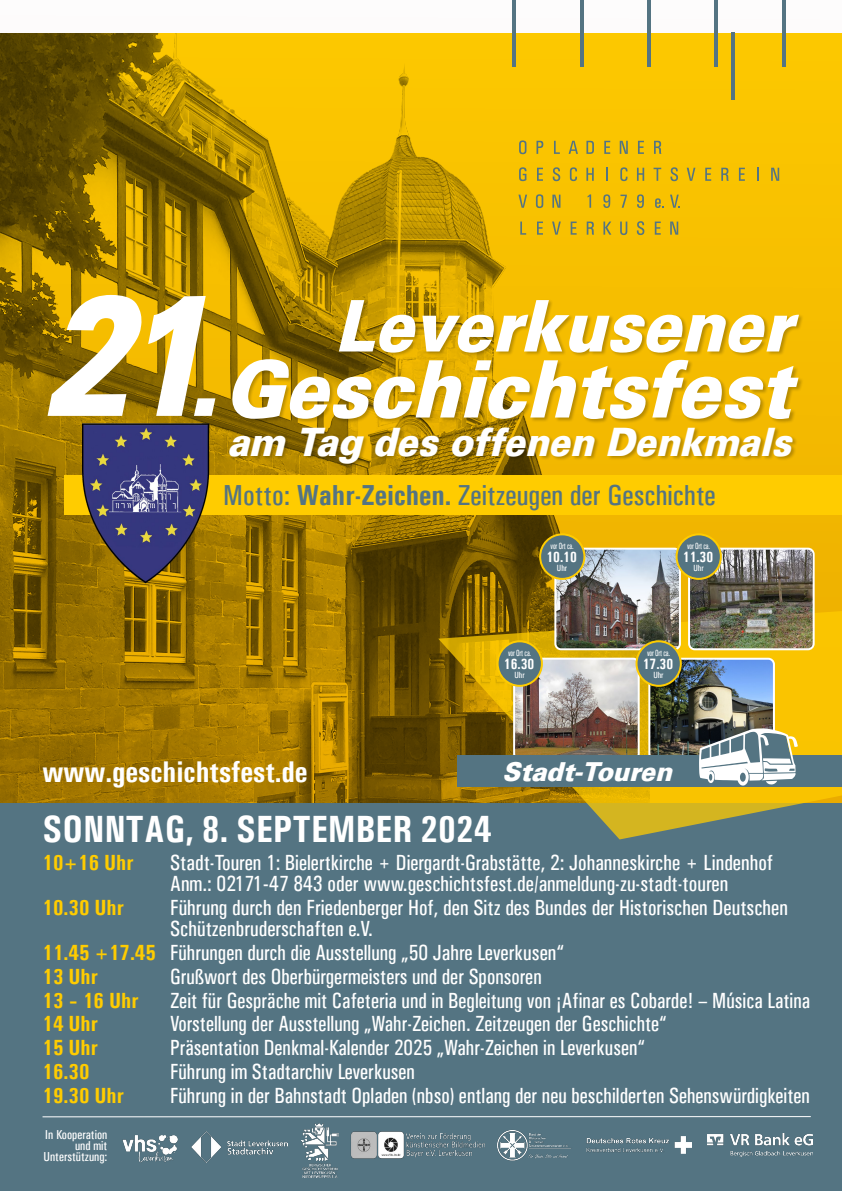
<style>
.page{position:relative;width:842px;height:1191px;background:#fff}
.page>*{position:absolute;margin:0;border:0;box-sizing:border-box;transform-origin:0 0}
.t1{font:italic 900 173px "Univers";color:#fff;scale:.75 1}
.t2{font:italic 900 79px "Univers";color:#fff;scale:.9 1}
.t3{font:italic 900 71px "Univers";color:#fff;scale:.9 1}
.t4{font:italic 900 39px "Univers";color:#fff;scale:.9 1}
.t5{font:700 38px "Univers Condensed";color:#fff}
.t6{font:700 30px "Univers Condensed";color:#fff}
.t7{font:29px "Univers Condensed";color:#547482}
.t8{font:italic 900 26px "Univers";color:#fff;scale:.95 1}
.t9{font:22px/23.8px "Univers Condensed";color:#fff;scale:.94 1}
.t10{font:22px/21px "Univers Condensed";color:#fff;scale:.96 1}
.t11{font:700 22px "Univers Condensed";color:#fc0}
.t12{font:700 15px "Univers Condensed";color:#fff;scale:.95 1}
.t13{font:13px/11px "Univers Condensed";color:#fff;text-align:right}
.t14{font:9px "Univers Condensed";letter-spacing:-.02em;color:#fff;scale:.75 1}
.t15{font:9px "Univers Condensed";letter-spacing:-.02em;color:#fff;scale:.95 1}
.s1{font-size:117px}
.s2{font-weight:700}
.s3{font-weight:700;color:#fc0}
</style>
<div class="page">
<svg style="left:512px;top:0;width:330px;height:606px;background:#f7c822"></svg>
<img style="left:0;top:33px;width:649px;height:771px">
<div style="left:0;top:804px;width:842px;height:387px;background:#547482"></div>
<img style="left:708px;top:1133px;width:105px;height:23px">
<img style="left:497px;top:1130px;width:74px;height:30px">
<img style="left:191px;top:1132px;width:96px;height:30px">
<img style="left:350px;top:1131px;width:134px;height:27px">
<img style="left:587px;top:1136px;width:104px;height:17px">
<img style="left:122px;top:1135px;width:56px;height:28px">
<hr style="left:43px;top:1116px;width:768px;height:1px;background:#fff">
<div style="left:228px;top:299px;width:576px;height:169px;background:#000;opacity:.25"></div>
<div style="left:64px;top:476px;width:778px;height:39px;background:#fc0"></div>
<img style="left:82px;top:422px;width:128px;height:161px">
<hr style="left:731px;top:33px;width:4px;height:67px;background:#547482">
<hr style="left:513px;top:0;width:3px;height:66px;background:#547482">
<hr style="left:580px;top:0;width:3px;height:66px;background:#547482">
<hr style="left:647px;top:0;width:4px;height:66px;background:#547482">
<hr style="left:715px;top:0;width:3px;height:66px;background:#547482">
<hr style="left:782px;top:0;width:3px;height:66px;background:#547482">
<svg style="left:519px;top:140px;width:7px;height:14px"></svg>
<svg style="left:519px;top:167px;width:7px;height:14px"></svg>
<svg style="left:537px;top:168px;width:6px;height:13px"></svg>
<svg style="left:553px;top:167px;width:7px;height:14px"></svg>
<svg style="left:518px;top:195px;width:9px;height:13px"></svg>
<svg style="left:536px;top:194px;width:7px;height:14px"></svg>
<svg style="left:552px;top:195px;width:8px;height:13px"></svg>
<svg style="left:570px;top:167px;width:7px;height:14px"></svg>
<svg style="left:586px;top:168px;width:8px;height:13px"></svg>
<svg style="left:606px;top:168px;width:2px;height:13px"></svg>
<svg style="left:620px;top:167px;width:7px;height:14px"></svg>
<svg style="left:637px;top:168px;width:7px;height:13px"></svg>
<svg style="left:653px;top:168px;width:8px;height:13px"></svg>
<svg style="left:670px;top:167px;width:8px;height:14px"></svg>
<svg style="left:687px;top:168px;width:8px;height:13px"></svg>
<svg style="left:705px;top:168px;width:6px;height:13px"></svg>
<svg style="left:721px;top:168px;width:8px;height:13px"></svg>
<svg style="left:739px;top:168px;width:6px;height:13px"></svg>
<svg style="left:757px;top:168px;width:2px;height:13px"></svg>
<svg style="left:771px;top:168px;width:8px;height:13px"></svg>
<svg style="left:536px;top:141px;width:7px;height:13px"></svg>
<svg style="left:554px;top:141px;width:6px;height:13px"></svg>
<svg style="left:569px;top:141px;width:9px;height:13px"></svg>
<svg style="left:586px;top:141px;width:8px;height:13px"></svg>
<svg style="left:604px;top:141px;width:6px;height:13px"></svg>
<svg style="left:588px;top:194px;width:3px;height:14px"></svg>
<svg style="left:603px;top:194px;width:7px;height:14px"></svg>
<svg style="left:620px;top:195px;width:7px;height:13px"></svg>
<svg style="left:655px;top:198px;width:9px;height:10px"></svg>
<svg style="left:670px;top:195px;width:9px;height:13px"></svg>
<svg style="left:620px;top:141px;width:8px;height:13px"></svg>
<svg style="left:638px;top:141px;width:6px;height:13px"></svg>
<svg style="left:654px;top:141px;width:7px;height:13px"></svg>
<svg style="left:520px;top:221px;width:6px;height:14px"></svg>
<svg style="left:537px;top:221px;width:6px;height:14px"></svg>
<svg style="left:552px;top:221px;width:9px;height:14px"></svg>
<svg style="left:571px;top:221px;width:6px;height:14px"></svg>
<svg style="left:587px;top:221px;width:7px;height:14px"></svg>
<svg style="left:603px;top:221px;width:8px;height:14px"></svg>
<svg style="left:620px;top:221px;width:7px;height:14px"></svg>
<svg style="left:637px;top:221px;width:7px;height:14px"></svg>
<svg style="left:655px;top:221px;width:6px;height:14px"></svg>
<svg style="left:670px;top:221px;width:8px;height:14px"></svg>
<svg style="left:637px;top:194px;width:7px;height:14px"></svg>
<svg style="left:438px;top:606px;width:404px;height:233px"></svg>
<img style="left:689px;top:548px;width:125px;height:101px">
<div style="left:688px;top:547px;width:127px;height:103px;border:2px solid #fff;border-radius:6px"></div>
<img style="left:651px;top:658px;width:123px;height:97px">
<div style="left:648px;top:657px;width:127px;height:103px;border:2px solid #fff;border-radius:6px"></div>
<img style="left:555px;top:550px;width:125px;height:99px">
<div style="left:554px;top:547px;width:127px;height:103px;border:2px solid #fff;border-radius:6px"></div>
<img style="left:516px;top:660px;width:121px;height:95px">
<div style="left:513px;top:657px;width:127px;height:103px;border:2px solid #fff;border-radius:6px"></div>
<div style="left:457px;top:755px;width:385px;height:31px;background:#547482"></div>
<svg style="left:699px;top:728px;width:99px;height:57px"></svg>
<div style="left:498px;top:641px;width:44px;height:45px;background:#547482;border-radius:50%"></div>
<div style="left:497px;top:640px;width:46px;height:47px;border:2px solid #fc0;border-radius:50%"></div>
<div style="left:540px;top:534px;width:44px;height:45px;background:#547482;border-radius:50%"></div>
<div style="left:539px;top:533px;width:46px;height:47px;border:2px solid #fc0;border-radius:50%"></div>
<div style="left:636px;top:641px;width:45px;height:45px;background:#547482;border-radius:50%"></div>
<div style="left:635px;top:640px;width:47px;height:47px;border:2px solid #fc0;border-radius:50%"></div>
<div style="left:676px;top:534px;width:45px;height:45px;background:#547482;border-radius:50%"></div>
<div style="left:675px;top:533px;width:47px;height:47px;border:2px solid #fc0;border-radius:50%"></div>
<img style="left:301px;top:1123px;width:37px;height:54px">
<h1 class="t1" style="left:44px;top:240px;width:234px">21<span class="s1">.</span></h1>
<h3 class="t3" style="left:335px;top:279px;width:508px">Leverkusener</h3>
<h2 class="t2" style="left:225px;top:337px;width:630px">Geschichtsfest</h2>
<h3 class="t4" style="left:227px;top:416px;width:627px">am Tag des offenen Denkmals</h3>
<h3 class="t7" style="left:223px;top:478px;width:494px">Motto: <span class="s2">Wahr-Zeichen.</span> Zeitzeugen der Geschichte</h3>
<p class="t14" style="left:551px;top:540px;width:32px">vor Ort ca.</p>
<p class="t12" style="left:546px;top:547px;width:34px">10.10</p>
<p class="t15" style="left:557px;top:562px;width:12px">Uhr</p>
<p class="t14" style="left:687px;top:540px;width:32px">vor Ort ca.</p>
<p class="t12" style="left:683px;top:547px;width:34px">11.30</p>
<p class="t15" style="left:693px;top:562px;width:12px">Uhr</p>
<p class="t14" style="left:508px;top:647px;width:32px">vor Ort ca.</p>
<p class="t12" style="left:504px;top:654px;width:34px">16.30</p>
<p class="t15" style="left:514px;top:669px;width:12px">Uhr</p>
<p class="t14" style="left:647px;top:647px;width:32px">vor Ort ca.</p>
<p class="t12" style="left:643px;top:654px;width:34px">17.30</p>
<p class="t15" style="left:653px;top:669px;width:12px">Uhr</p>
<h3 class="t6" style="left:43px;top:753px;width:266px">www.geschichtsfest.de</h3>
<p class="t8" style="left:502px;top:754px;width:180px">Stadt-Touren</p>
<h3 class="t5" style="left:43px;top:806px;width:451px">SONNTAG, 8. SEPTEMBER 2024</h3>
<p class="t11" style="left:43px;top:849px;width:93px">10+16 Uhr</p>
<p class="t10" style="left:170px;top:852px;width:630px">Stadt-Touren 1: Bielertkirche + Diergardt-Grabstätte, 2: Johanneskirche + Lindenhof<br>Anm.: 02171-47 843 oder www.geschichtsfest.de/anmeldung-zu-stadt-touren</p>
<p class="t11" style="left:43px;top:894px;width:83px">10.30 Uhr</p>
<p class="t10" style="left:170px;top:897px;width:645px">Führung durch den Friedenberger Hof, den Sitz des Bundes der Historischen Deutschen<br>Schützenbruderschaften e.V.</p>
<p class="t9" style="left:43px;top:940px;width:556px"><span class="s3">11.45 +17.45</span> Führungen durch die Ausstellung „50 Jahre Leverkusen“<br><span class="s3">13 Uhr</span></p>
<p class="t9" style="left:170px;top:964px;width:397px">Grußwort des Oberbürgermeisters und der Sponsoren</p>
<p class="t11" style="left:43px;top:986px;width:98px">13 - 16 Uhr</p>
<p class="t9" style="left:170px;top:988px;width:682px">Zeit für Gespräche mit Cafeteria und in Begleitung von ¡Afinar es Cobarde! – Música Latina</p>
<p class="t11" style="left:43px;top:1010px;width:57px">14 Uhr</p>
<p class="t9" style="left:170px;top:1012px;width:530px">Vorstellung der Ausstellung „Wahr-Zeichen. Zeitzeugen der Geschichte“</p>
<p class="t11" style="left:43px;top:1034px;width:57px">15 Uhr</p>
<p class="t9" style="left:170px;top:1035px;width:506px">Präsentation Denkmal-Kalender 2025 „Wahr-Zeichen in Leverkusen“</p>
<p class="t11" style="left:43px;top:1058px;width:49px">16.30</p>
<p class="t9" style="left:170px;top:1059px;width:262px">Führung im Stadtarchiv Leverkusen</p>
<p class="t11" style="left:43px;top:1082px;width:83px">19.30 Uhr</p>
<p class="t9" style="left:170px;top:1083px;width:682px">Führung in der Bahnstadt Opladen (nbso) entlang der neu beschilderten Sehenswürdigkeiten</p>
<p class="t13" style="left:44px;top:1128px;width:65px">In Kooperation und mit<br>Unterstützung:</p>
</div>
